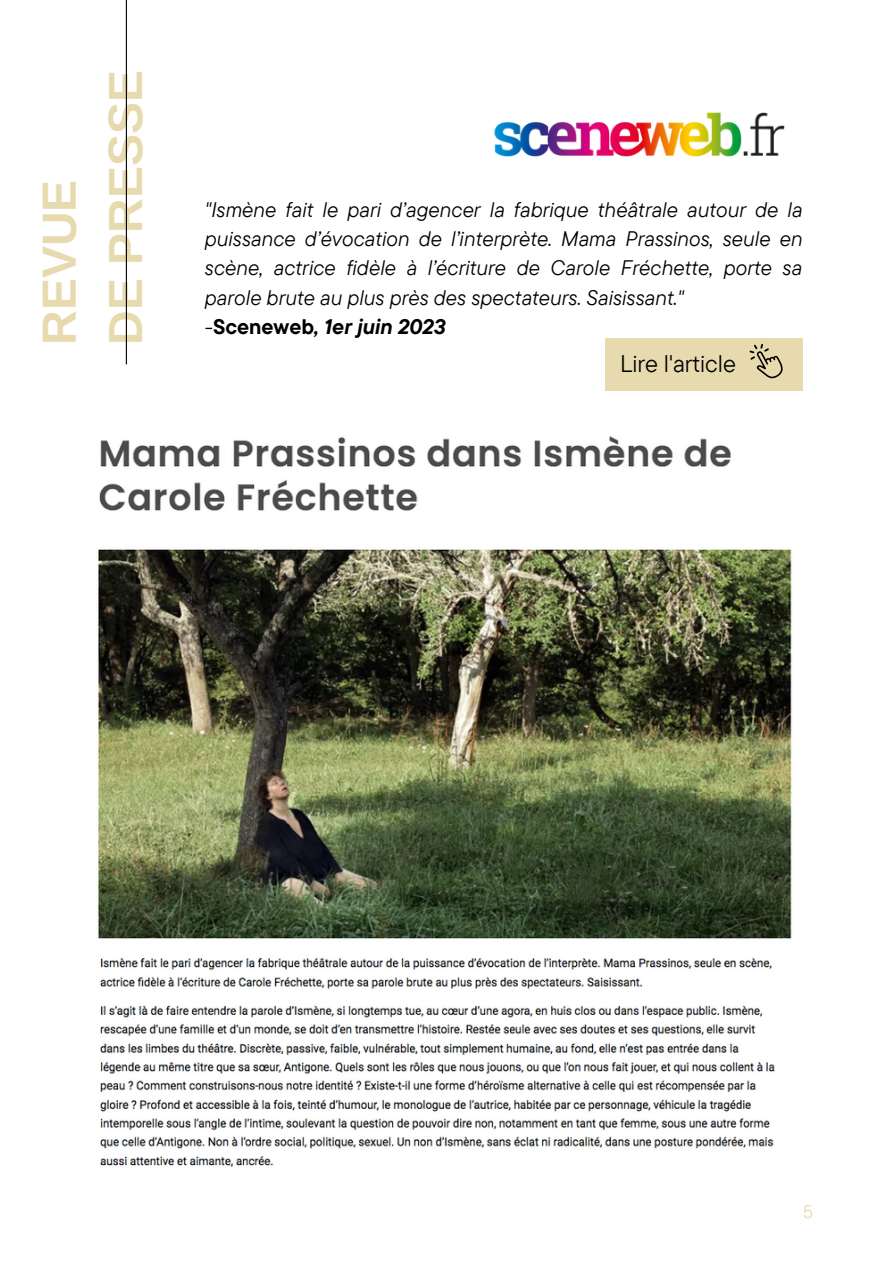
<style>
.page{position:relative;width:893px;height:1264px;background:#fff}
.page>*{position:absolute;margin:0;border:0;box-sizing:border-box;transform-origin:0 0}
.t1{font:700 48px "Arimo";color:#e7daae}
.t2{font:24px "TT Commons Pro";color:#000}
.t3{font:italic 21px/29.2px "TT Commons Pro";color:#000;text-align:justify}
.t4{font:italic 700 21px "TT Commons Pro";color:#000}
.t5{font:18px "TT Commons Pro";color:#e7daae}
.s1{font-weight:400}
.s2{font-style:normal}
</style>
<div class="page">
<hr style="left:126px;top:0;width:1px;height:364px;background:#000">
<img style="left:98px;top:436px;width:694px;height:503px">
<img style="left:100px;top:958px;width:675px;height:209px">
<div style="left:605px;top:338px;width:198px;height:52px;background:#e7daae"></div>
<svg style="left:749px;top:344px;width:33px;height:34px"></svg>
<img style="left:494px;top:112px;width:291px;height:45px">
<p class="t1" style="left:32px;top:345px;width:167px;rotate:-90deg">REVUE</p>
<p class="t1" style="left:99px;top:345px;width:276px;rotate:-90deg">DE PRESSE</p>
<p class="t3" style="left:205px;top:194px;width:599px">"Ismène fait le pari d’agencer la fabrique théâtrale autour de la puissance d’évocation de l’interprète. Mama Prassinos, seule en scène, actrice fidèle à l’écriture de Carole Fréchette, porte sa parole brute au plus près des spectateurs. Saisissant."</p>
<p class="t4" style="left:205px;top:313px;width:242px"><span class="s1">-</span><span class="s2">Sceneweb</span>, 1er juin 2023</p>
<p class="t2" style="left:620px;top:348px;width:117px">Lire l'article</p>
<p class="t5" style="left:803px;top:1199px;width:11px">5</p>
</div>
